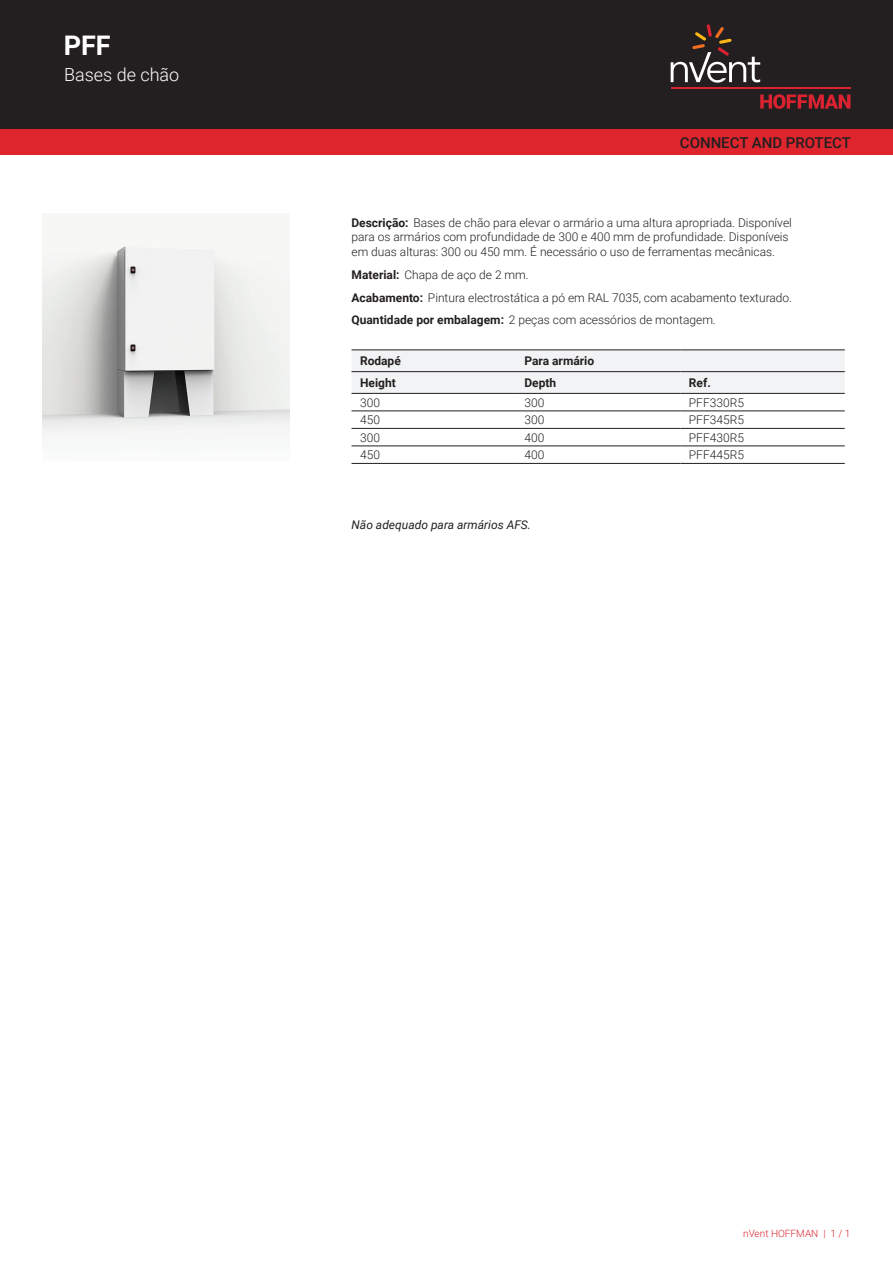
<style>
.page{position:relative;width:893px;height:1263px;background:#fff}
.page>*{position:absolute;margin:0;border:0;box-sizing:border-box;transform-origin:0 0}
.t1{font:700 27px "Roboto";color:#fff}
.t2{font:300 18px "Roboto";color:#fff}
.t3{font:500 15px "Roboto";color:#231f20}
.t4{font:300 12px/14.4px "Roboto";color:#231f20}
.t5{font:700 12px "Roboto";color:#231f20}
.t6{font:italic 12px "Roboto";color:#231f20}
.t7{font:300 10.05px "Roboto";color:#de252e}
.s1{font-weight:700}
</style>
<div class="page">
<div style="left:0;top:0;width:893px;height:129px;background:#231f20"></div>
<svg style="left:760px;top:94px;width:90px;height:15px"></svg>
<hr style="left:671px;top:88px;width:179px;height:1px;background:#db2230">
<svg style="left:671px;top:24px;width:89px;height:59px"></svg>
<div style="left:0;top:129px;width:893px;height:26px;background:#de252e"></div>
<div style="left:351px;top:351px;width:494px;height:42px;background:#f2f3f4"></div>
<hr style="left:351px;top:350px;width:165px;height:1px;background:#231f20">
<hr style="left:516px;top:350px;width:164px;height:1px;background:#231f20">
<hr style="left:680px;top:350px;width:165px;height:1px;background:#231f20">
<hr style="left:351px;top:411px;width:165px;height:1px;background:#231f20">
<hr style="left:516px;top:411px;width:164px;height:1px;background:#231f20">
<hr style="left:680px;top:411px;width:165px;height:1px;background:#231f20">
<hr style="left:351px;top:428px;width:165px;height:1px;background:#231f20">
<hr style="left:516px;top:428px;width:164px;height:1px;background:#231f20">
<hr style="left:680px;top:428px;width:165px;height:1px;background:#231f20">
<hr style="left:351px;top:446px;width:165px;height:1px;background:#231f20">
<hr style="left:516px;top:446px;width:164px;height:1px;background:#231f20">
<hr style="left:680px;top:446px;width:165px;height:1px;background:#231f20">
<hr style="left:351px;top:463px;width:165px;height:1px;background:#231f20">
<hr style="left:516px;top:463px;width:164px;height:1px;background:#231f20">
<hr style="left:680px;top:463px;width:165px;height:1px;background:#231f20">
<hr style="left:351px;top:371px;width:165px;height:1px;background:#231f20">
<hr style="left:516px;top:371px;width:164px;height:1px;background:#231f20">
<hr style="left:680px;top:371px;width:165px;height:1px;background:#231f20">
<hr style="left:351px;top:393px;width:165px;height:1px;background:#231f20">
<hr style="left:516px;top:393px;width:164px;height:1px;background:#231f20">
<hr style="left:680px;top:393px;width:165px;height:1px;background:#231f20">
<img style="left:43px;top:214px;width:246px;height:221px">
<h1 class="t1" style="left:64px;top:27px;width:49px">PFF</h1>
<h2 class="t2" style="left:64px;top:62px;width:117px">Bases de chão</h2>
<p class="t3" style="left:680px;top:132px;width:173px">CONNECT AND PROTECT</p>
<p class="t4" style="left:351px;top:215px;width:442px"><span class="s1">Descrição:</span> Bases de chão para elevar o armário a uma altura apropriada. Disponível para os armários com profundidade de 300 e 400 mm de profundidade. Disponíveis em duas alturas: 300 ou 450 mm. É necessário o uso de ferramentas mecânicas.</p>
<p class="t4" style="left:351px;top:262px;width:442px;line-height:23px"><span class="s1">Material:</span> Chapa de aço de 2 mm.<br><span class="s1">Acabamento:</span> Pintura electrostática a pó em RAL 7035, com acabamento texturado.<br><span class="s1">Quantidade por embalagem:</span> 2 peças com acessórios de montagem.</p>
<p class="t5" style="left:360px;top:353px;width:42px">Rodapé</p>
<p class="t5" style="left:524px;top:353px;width:71px">Para armário</p>
<p class="t5" style="left:360px;top:374px;width:37px">Height</p>
<p class="t5" style="left:524px;top:374px;width:33px">Depth</p>
<p class="t5" style="left:689px;top:374px;width:23px">Ref.</p>
<p class="t4" style="left:360px;top:395px;width:21px">300</p>
<p class="t4" style="left:524px;top:395px;width:21px">300</p>
<p class="t4" style="left:689px;top:395px;width:57px">PFF330R5</p>
<p class="t4" style="left:360px;top:412px;width:21px">450</p>
<p class="t4" style="left:524px;top:412px;width:21px">300</p>
<p class="t4" style="left:689px;top:412px;width:57px">PFF345R5</p>
<p class="t4" style="left:360px;top:430px;width:21px">300</p>
<p class="t4" style="left:524px;top:430px;width:21px">400</p>
<p class="t4" style="left:689px;top:430px;width:57px">PFF430R5</p>
<p class="t4" style="left:360px;top:447px;width:21px">450</p>
<p class="t4" style="left:524px;top:447px;width:21px">400</p>
<p class="t4" style="left:689px;top:447px;width:57px">PFF445R5</p>
<p class="t6" style="left:352px;top:516px;width:181px">Não adequado para armários AFS.</p>
<p class="t7" style="left:743px;top:1226px;width:109px">nVent HOFFMAN | 1 / 1</p>
</div>
